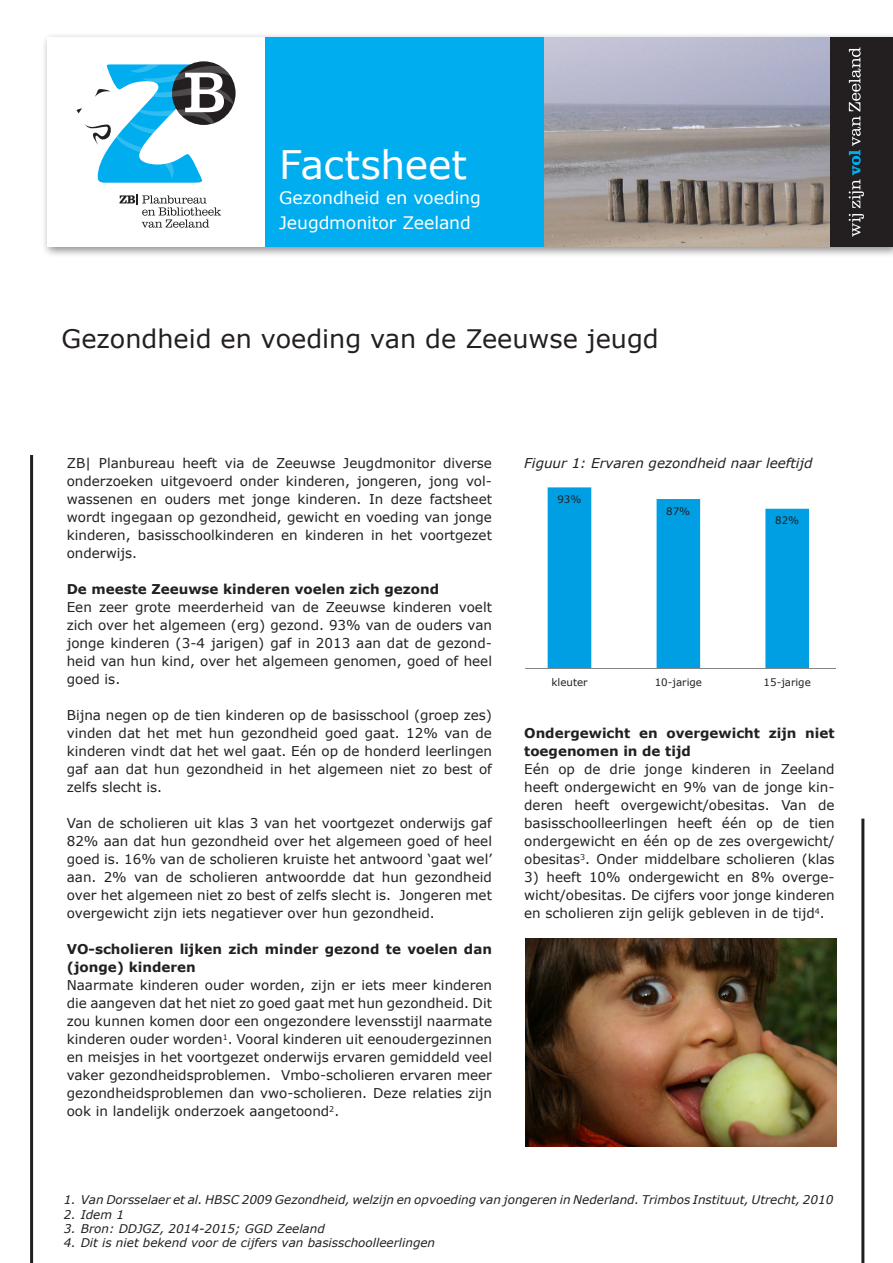
<style>
.page{position:relative;width:893px;height:1263px;background:#fff}
.page>*{position:absolute;margin:0;border:0;box-sizing:border-box;transform-origin:0 0}
.t1{font:39.3px "Verdana";letter-spacing:-.01em;color:#fff}
.Intro{font:25.5px "Verdana";color:#231f20}
.t2{font:17.25px "Verdana";letter-spacing:-.005em;color:#fff}
.Kleine_tussenkop{font:13.5px/18px "Verdana";color:#231f20;text-align:justify}
.Kleine_tussenkop-2{font:700 13.5px/18px "Verdana";color:#231f20}
.Kleine_tussenkop-3{font:italic 13.5px "Verdana";color:#231f20}
.Tabel_titel{font:italic 12px "Verdana";color:#231f20}
.t3{font:10.2px "Verdana";letter-spacing:-.005em;color:#231f20}
</style>
<div class="page">
<div style="left:42px;top:32px;width:851px;height:226px;background:#231f20;opacity:.5"></div>
<div style="left:47px;top:37px;width:844px;height:210px;background:#fff"></div>
<div style="left:265px;top:37px;width:280px;height:210px;background:#00aeef"></div>
<div style="left:824px;top:37px;width:69px;height:210px;background:#231f20"></div>
<svg style="left:119px;top:194px;width:102px;height:34px"></svg>
<svg style="left:172px;top:61px;width:64px;height:64px"></svg>
<svg style="left:76px;top:64px;width:158px;height:119px"></svg>
<svg style="left:849px;top:47px;width:15px;height:190px"></svg>
<img style="left:545px;top:37px;width:284px;height:210px">
<hr style="left:861px;top:819px;width:3px;height:444px;background:#231f20">
<hr style="left:30px;top:455px;width:3px;height:808px;background:#231f20">
<svg style="left:548px;top:487px;width:261px;height:181px"></svg>
<hr style="left:525px;top:668px;width:310px;height:1px;background:#868686">
<img style="left:526px;top:939px;width:311px;height:207px">
<p class="t1" style="left:279px;top:138px;width:189px">Factsheet</p>
<p class="t2" style="left:279px;top:186px;width:203px">Gezondheid en voeding</p>
<p class="t2" style="left:279px;top:211px;width:193px">Jeugdmonitor Zeeland</p>
<p class="Intro" style="left:62px;top:321px;width:599px">Gezondheid en voeding van de Zeeuwse jeugd</p>
<p class="Kleine_tussenkop" style="left:67px;top:454px;width:427px">ZB| Planbureau heeft via de Zeeuwse Jeugdmonitor diverse onderzoeken uitgevoerd onder kinderen, jongeren, jong vol&shy;wassenen en ouders met jonge kinderen. In deze factsheet wordt ingegaan op gezondheid, gewicht en voeding van jonge kinderen, basisschoolkinderen en kinderen in het voortgezet onderwijs.</p>
<p class="Kleine_tussenkop-2" style="left:67px;top:580px;width:374px">De meeste Zeeuwse kinderen voelen zich gezond</p>
<p class="Kleine_tussenkop" style="left:67px;top:598px;width:427px">Een zeer grote meerderheid van de Zeeuwse kinderen voelt zich over het algemeen (erg) gezond. 93% van de ouders van jonge kinderen (3-4 jarigen) gaf in 2013 aan dat de gezond&shy;heid van hun kind, over het algemeen genomen, goed of heel goed is.</p>
<p class="Kleine_tussenkop" style="left:67px;top:706px;width:427px">Bijna negen op de tien kinderen op de basisschool (groep zes) vinden dat het met hun gezondheid goed gaat. 12% van de kinderen vindt dat het wel gaat. Eén op de honderd leerlingen gaf aan dat hun gezondheid in het algemeen niet zo best of zelfs slecht is.</p>
<p class="Kleine_tussenkop" style="left:67px;top:814px;width:427px">Van de scholieren uit klas 3 van het voortgezet onderwijs gaf 82% aan dat hun gezondheid over het algemeen goed of heel goed is. 16% van de scholieren kruiste het antwoord ‘gaat wel’ aan. 2% van de scholieren antwoordde dat hun gezondheid over het algemeen niet zo best of zelfs slecht is. Jongeren met overgewicht zijn iets negatiever over hun gezondheid.</p>
<p class="Kleine_tussenkop-2" style="left:67px;top:940px;width:427px">VO-scholieren lijken zich minder gezond te voelen dan (jonge) kinderen</p>
<p class="Kleine_tussenkop" style="left:67px;top:976px;width:427px">Naarmate kinderen ouder worden, zijn er iets meer kinderen die aangeven dat het niet zo goed gaat met hun gezondheid. Dit zou kunnen komen door een ongezondere levensstijl naarmate kinderen ouder worden<sup>1</sup>. Vooral kinderen uit eenoudergezinnen en meisjes in het voortgezet onderwijs ervaren gemiddeld veel vaker gezondheidsproblemen. Vmbo-scholieren ervaren meer gezondheidsproblemen dan vwo-scholieren. Deze relaties zijn ook in landelijk onderzoek aangetoond<sup>2</sup>.</p>
<p class="Kleine_tussenkop-3" style="left:524px;top:454px;width:290px">Figuur 1: Ervaren gezondheid naar leeftijd</p>
<p class="t3" style="left:638px;top:455px;width:72px">gezondheid is</p>
<p class="t3" style="left:557px;top:492px;width:26px">93%</p>
<p class="t3" style="left:666px;top:504px;width:26px">87%</p>
<p class="t3" style="left:775px;top:514px;width:26px">82%</p>
<p class="t3" style="left:551px;top:675px;width:38px">kleuter</p>
<p class="t3" style="left:655px;top:675px;width:49px">10-jarige</p>
<p class="t3" style="left:764px;top:675px;width:49px">15-jarige</p>
<p class="Kleine_tussenkop-2" style="left:524px;top:724px;width:312px">Ondergewicht en overgewicht zijn niet toegenomen in de tijd</p>
<p class="Kleine_tussenkop" style="left:524px;top:760px;width:312px">Eén op de drie jonge kinderen in Zeeland heeft ondergewicht en 9% van de jonge kin&shy;deren heeft overgewicht/obesitas. Van de basisschoolleerlingen heeft één op de tien ondergewicht en één op de zes overgewicht/ obesitas<sup>3</sup>. Onder middelbare scholieren (klas</p>
<p class="Kleine_tussenkop" style="left:524px;top:868px;width:312px">3) heeft 10% ondergewicht en 8% overge&shy;wicht/obesitas. De cijfers voor jonge kinderen en scholieren zijn gelijk gebleven in de tijd<sup>4</sup>.</p>
<p class="Tabel_titel" style="left:64px;top:1191px;width:771px">1. Van Dorsselaer et al. HBSC 2009 Gezondheid, welzijn en opvoeding van jongeren in Nederland. Trimbos Instituut, Utrecht, 2010</p>
<p class="Tabel_titel" style="left:64px;top:1206px;width:62px">2. Idem 1</p>
<p class="Tabel_titel" style="left:64px;top:1220px;width:263px">3. Bron: DDJGZ, 2014-2015; GGD Zeeland</p>
<p class="Tabel_titel" style="left:64px;top:1235px;width:373px">4. Dit is niet bekend voor de cijfers van basisschoolleerlingen</p>
</div>
